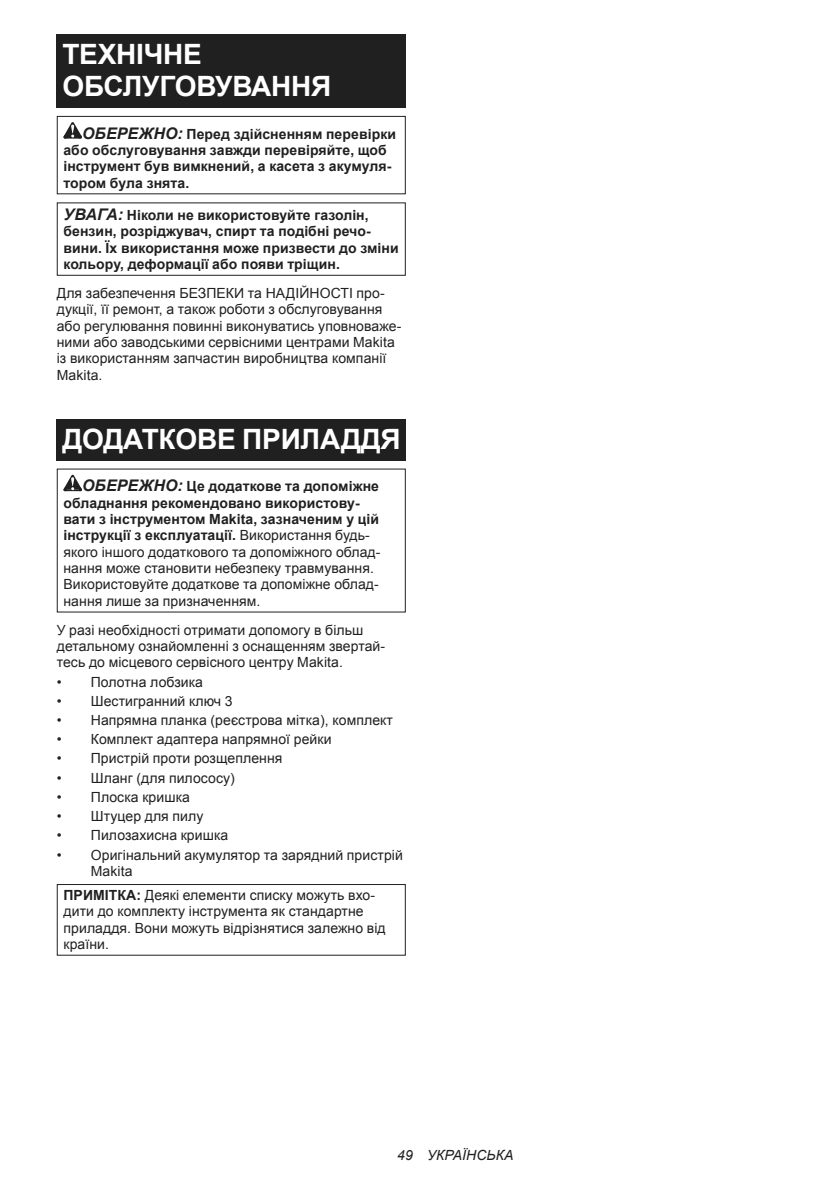
<style>
.page{position:relative;width:840px;height:1191px;background:#fff}
.page>*{position:absolute;margin:0;border:0;box-sizing:border-box;transform-origin:0 0}
.t1{font:700 28px/32.8px "Arial";letter-spacing:-.01em;color:#fff}
.t2{font:14px/16.4px "Arial";letter-spacing:.005em;color:#202020}
.t3{font:700 14px/16.4px "Arial";letter-spacing:.005em;color:#202020}
.t4{font:italic 14px "Arial";letter-spacing:.005em;color:#202020}
.s1{font-style:italic;font-size:16px}
.s2{font-weight:700;font-style:italic;font-size:16px}
.s3{font-weight:700}
</style>
<div class="page">
<div style="left:57px;top:34px;width:348px;height:74px;background:#202020"></div>
<svg style="left:63px;top:122px;width:19px;height:16px"></svg>
<div style="left:57px;top:116px;width:348px;height:78px;border:1px solid #202020"></div>
<div style="left:57px;top:202px;width:348px;height:74px;border:1px solid #202020"></div>
<div style="left:57px;top:419px;width:348px;height:41px;background:#202020"></div>
<svg style="left:63px;top:475px;width:19px;height:16px"></svg>
<div style="left:57px;top:884px;width:348px;height:71px;border:1px solid #202020"></div>
<h1 class="t1" style="left:62px;top:38px;width:270px">ТЕХНІЧНЕ<br>ОБСЛУГОВУВАННЯ</h1>
<p class="t3" style="left:63px;top:126px;width:334px;text-indent:19px"><span class="s1">ОБЕРЕЖНО:</span> Перед здійсненням перевірки або обслуговування завжди перевіряйте, щоб інструмент був вимкнений, а касета з акумуля&shy;тором була знята.</p>
<p class="t3" style="left:63px;top:207px;width:336px"><span class="s1">УВАГА:</span> Ніколи не використовуйте газолін, бензин, розріджувач, спирт та подібні речо&shy;вини. Їх використання може призвести до зміни кольору, деформації або появи тріщин.</p>
<p class="t2" style="left:57px;top:285px;width:346px">Для забезпечення БЕЗПЕКИ та НАДІЙНОСТІ про&shy;дукції, її ремонт, а також роботи з обслуговування або регулювання повинні виконуватись уповноваже&shy;ними або заводськими сервісними центрами Makita із використанням запчастин виробництва компанії Makita.</p>
<h1 class="t1" style="left:62px;top:424px;width:339px">ДОДАТКОВЕ ПРИЛАДДЯ</h1>
<p class="t2" style="left:63px;top:478px;width:318px;text-indent:19px"><span class="s2">ОБЕРЕЖНО:</span> <span class="s3">Це додаткове та допоміжне обладнання рекомендовано використову&shy;вати з інструментом Makita, зазначеним у цій інструкції з експлуатації.</span> Використання будь&shy;якого іншого додаткового та допоміжного облад&shy;нання може становити небезпеку травмування.<br>Використовуйте додаткове та допоміжне облад&shy;нання лише за призначенням.</p>
<p class="t2" style="left:57px;top:621px;width:330px">У разі необхідності отримати допомогу в більш детальному ознайомленні з оснащенням звертай&shy;тесь до місцевого сервісного центру Makita.</p>
<p class="t2" style="left:57px;top:673px;width:148px">• Полотна лобзика</p>
<p class="t2" style="left:57px;top:693px;width:177px">• Шестигранний ключ 3</p>
<p class="t2" style="left:57px;top:712px;width:337px">• Напрямна планка (реєстрова мітка), комплект</p>
<p class="t2" style="left:57px;top:731px;width:276px">• Комплект адаптера напрямної рейки</p>
<p class="t2" style="left:57px;top:750px;width:227px">• Пристрій проти розщеплення</p>
<p class="t2" style="left:57px;top:769px;width:179px">• Шланг (для пилососу)</p>
<p class="t2" style="left:57px;top:789px;width:135px">• Плоска кришка</p>
<p class="t2" style="left:57px;top:808px;width:148px">• Штуцер для пилу</p>
<p class="t2" style="left:57px;top:827px;width:173px">• Пилозахисна кришка</p>
<p class="t2" style="left:91px;top:846px;width:313px;text-indent:-34px">• Оригінальний акумулятор та зарядний пристрій<br>Makita</p>
<p class="t2" style="left:63px;top:887px;width:323px"><span class="s3">ПРИМІТКА:</span> Деякі елементи списку можуть вхо&shy;дити до комплекту інструмента як стандартне приладдя. Вони можуть відрізнятися залежно від країни.</p>
<p class="t4" style="left:397px;top:1147px;width:118px">49 УКРАЇНСЬКА</p>
</div>
